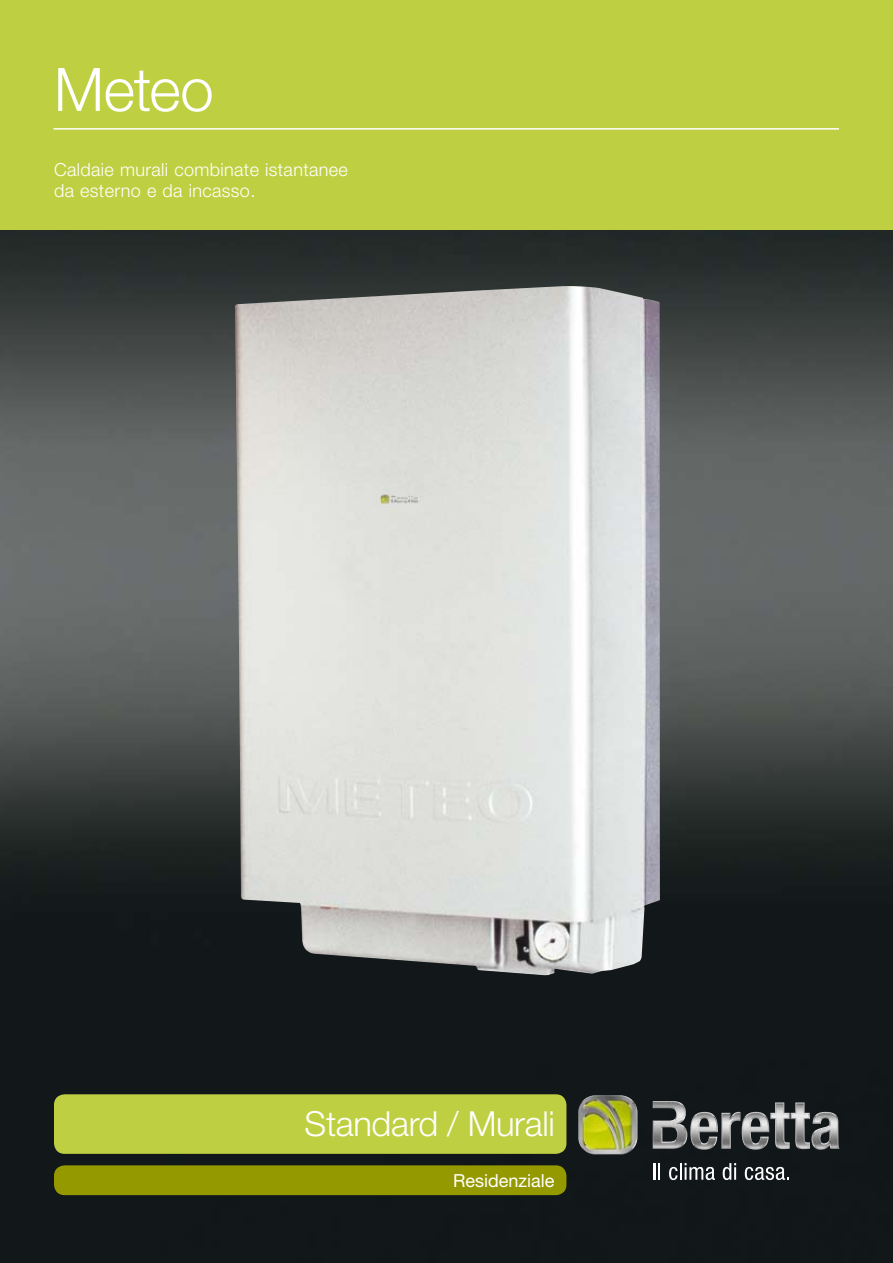
<style>
.page{position:relative;width:893px;height:1263px;background:#fff}
.page>*{position:absolute;margin:0;border:0;box-sizing:border-box;transform-origin:0 0}
.t1{font:300 60px "Helvetica Neue";letter-spacing:-.01em;color:#fff}
.t2{font:300 34.5px "Helvetica Neue";letter-spacing:-.01em;color:#fff}
.t3{font:300 18px/21px "Helvetica Neue";letter-spacing:.02em;color:#fff}
.t4{font:18px "Helvetica Neue";color:#fff}
</style>
<div class="page">
<img style="left:0;top:230px;width:893px;height:1033px">
<div style="left:54px;top:1094px;width:512px;height:60px;background:#bed041;border-radius:11px"></div>
<div style="left:54px;top:1165px;width:512px;height:30px;background:#959900;border-radius:11px"></div>
<svg style="left:653px;top:1163px;width:7px;height:17px"></svg>
<svg style="left:669px;top:1163px;width:46px;height:17px"></svg>
<svg style="left:723px;top:1163px;width:13px;height:17px"></svg>
<svg style="left:745px;top:1167px;width:44px;height:13px"></svg>
<div style="left:0;top:0;width:893px;height:230px;background:#bed041"></div>
<hr style="left:54px;top:128px;width:785px;height:2px;background:#fff">
<img style="left:578px;top:1095px;width:261px;height:59px">
<img style="left:234px;top:286px;width:426px;height:689px">
<h1 class="t1" style="left:54px;top:53px;width:161px">Meteo</h1>
<p class="t3" style="left:54px;top:158px;width:295px">Caldaie murali combinate istantanee da esterno e da incasso.</p>
<h2 class="t2" style="left:305px;top:1103px;width:252px">Standard / Murali</h2>
<p class="t4" style="left:453px;top:1169px;width:103px">Residenziale</p>
</div>
